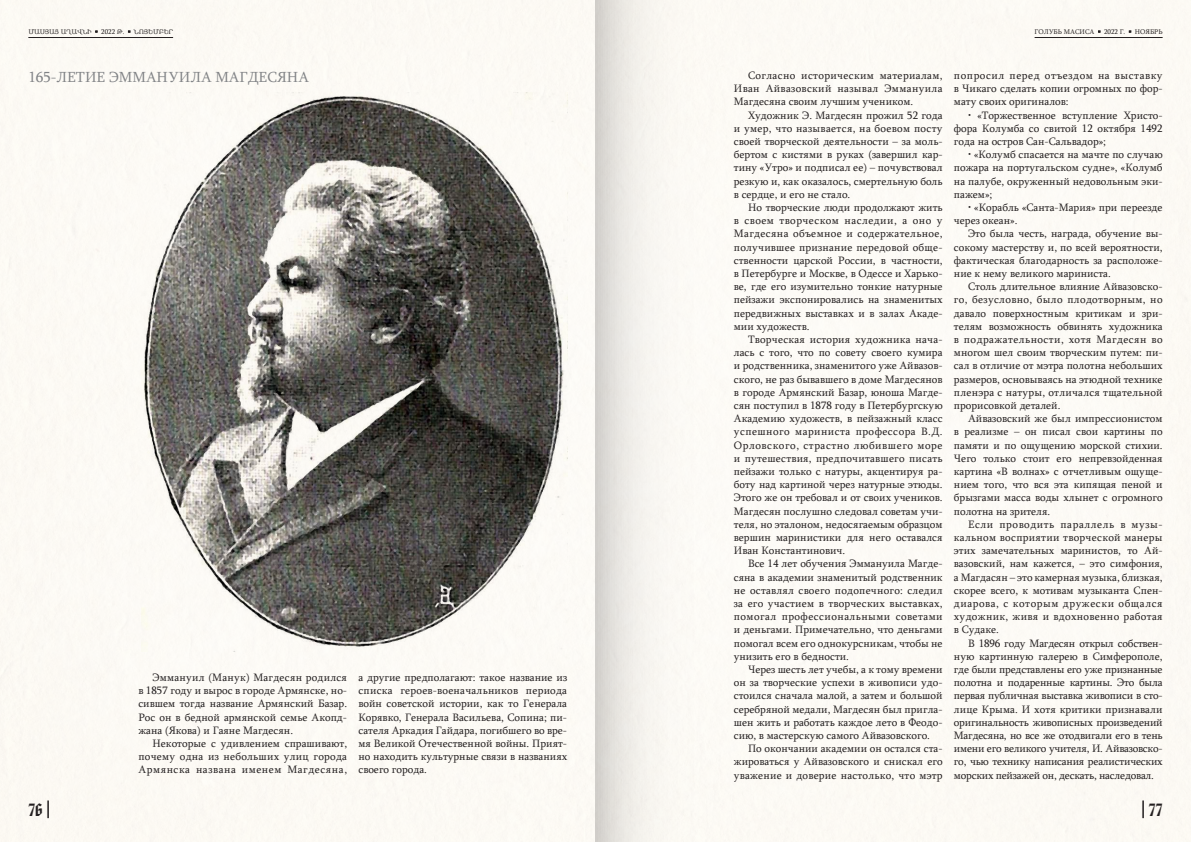
<style>
.page{position:relative;width:1191px;height:842px;background:#fff}
.page>*{position:absolute;margin:0;border:0;box-sizing:border-box;transform-origin:0 0}
.t1{font:22px "American Text BT";color:#231f20}
.t2{font:15px "Sylfaen";color:#808285}
.t3{font:11px/13.2px "Sylfaen";color:#231f20;text-align:justify}
.t4{font:7px "Sylfaen";color:#231f20}
.s1{font-size:6.1px}
.s2{font-size:17.6px}
</style>
<div class="page">
<hr style="left:28px;top:37px;width:145px;height:1px;background:#231f20">
<img style="left:141px;top:93px;width:426px;height:559px">
<svg style="left:595px;top:0;width:596px;height:842px;fill:#fcfaf5"></svg>
<p class="t4" style="left:28px;top:26px;width:146px">ՄԱՍՅԱՑ ԱՂԱՎՆԻ <span class="s1">▪</span> 2022 Թ. <span class="s1">▪</span> ՆՈՅԵՄԲԵՐ</p>
<p class="t4" style="left:1034px;top:26px;width:129px">ГОЛУБЬ МАСИСА <span class="s1">▪</span> 2022 Г. <span class="s1">▪</span> НОЯБРЬ</p>
<h2 class="t2" style="left:28px;top:67px;width:282px">165-ЛЕТИЕ ЭММАНУИЛА МАГДЕСЯНА</h2>
<p class="t3" style="left:138px;top:670px;width:210px;text-indent:14px">Эммануил (Манук) Магдесян родился в 1857 году и вырос в городе Армянске, но&shy;сившем тогда название Армянский Базар.<br>Рос он в бедной армянской семье Акопд&shy;жана (Якова) и Гаяне Магдесян.</p>
<p class="t3" style="left:138px;top:736px;width:210px;text-indent:14px">Некоторые с удивлением спрашивают, почему одна из небольших улиц города Армянска названа именем Магдесяна,</p>
<p class="t3" style="left:358px;top:670px;width:210px">а другие предполагают: такое название из списка героев-военачальников периода войн советской истории, как то Генерала Корявко, Генерала Васильева, Сопина; пи&shy;сателя Аркадия Гайдара, погибшего во вре&shy;мя Великой Отечественной войны. Прият&shy;но находить культурные связи в названиях своего города.</p>
<p class="t3" style="left:734px;top:68px;width:210px;text-indent:14px">Согласно историческим материалам, Иван Айвазовский называл Эммануила Магдесяна своим лучшим учеником.</p>
<p class="t3" style="left:734px;top:108px;width:210px;text-indent:14px">Художник Э. Магдесян прожил 52 года и умер, что называется, на боевом посту своей творческой деятельности – за моль&shy;бертом с кистями в руках (завершил кар&shy;тину «Утро» и подписал ее) – почувствовал резкую и, как оказалось, смертельную боль в сердце, и его не стало.</p>
<p class="t3" style="left:734px;top:200px;width:210px;text-indent:14px">Но творческие люди продолжают жить в своем творческом наследии, а оно у Магдесяна объемное и содержательное, получившее признание передовой обще&shy;ственности царской России, в частности, в Петербурге и Москве, в Одессе и Харько&shy;ве, где его изумительно тонкие натурные пейзажи экспонировались на знаменитых передвижных выставках и в залах Акаде&shy;мии художеств.</p>
<p class="t3" style="left:734px;top:332px;width:210px;text-indent:14px">Творческая история художника нача&shy;лась с того, что по совету своего кумира и родственника, знаменитого уже Айвазов&shy;ского, не раз бывавшего в доме Магдесянов в городе Армянский Базар, юноша Магде&shy;сян поступил в 1878 году в Петербургскую Академию художеств, в пейзажный класс успешного мариниста профессора В.Д.<br>Орловского, страстно любившего море и путешествия, предпочитавшего писать пейзажи только с натуры, акцентируя ра&shy;боту над картиной через натурные этюды.<br>Этого же он требовал и от своих учеников.<br>Магдесян послушно следовал советам учи&shy;теля, но эталоном, недосягаемым образцом вершин маринистики для него оставался Иван Константинович.</p>
<p class="t3" style="left:734px;top:557px;width:210px;text-indent:14px">Все 14 лет обучения Эммануила Магде&shy;сяна в академии знаменитый родственник не оставлял своего подопечного: следил за его участием в творческих выставках, помогал профессиональными советами и деньгами. Примечательно, что деньгами помогал всем его однокурсникам, чтобы не унизить его в бедности.</p>
<p class="t3" style="left:734px;top:662px;width:210px;text-indent:14px">Через шесть лет учебы, а к тому времени он за творческие успехи в живописи удо&shy;стоился сначала малой, а затем и большой серебряной медали, Магдесян был пригла&shy;шен жить и работать каждое лето в Феодо&shy;сию, в мастерскую самого Айвазовского.</p>
<p class="t3" style="left:734px;top:742px;width:210px;text-indent:14px">По окончании академии он остался ста&shy;жироваться у Айвазовского и снискал его уважение и доверие настолько, что мэтр</p>
<p class="t3" style="left:954px;top:68px;width:210px">попросил перед отъездом на выставку в Чикаго сделать копии огромных по фор&shy;мату своих оригиналов:</p>
<p class="t3" style="left:954px;top:108px;width:210px;text-indent:14px">• «Торжественное вступление Христо&shy;фора Колумба со свитой 12 октября 1492 года на остров Сан-Сальвадор»;</p>
<p class="t3" style="left:954px;top:148px;width:210px;text-indent:14px">• «Колумб спасается на мачте по случаю пожара на португальском судне», «Колумб на палубе, окруженный недовольным эки&shy;пажем»;</p>
<p class="t3" style="left:954px;top:200px;width:210px;text-indent:14px">• «Корабль «Санта-Мария» при переезде через океан».</p>
<p class="t3" style="left:954px;top:227px;width:210px;text-indent:14px">Это была честь, награда, обучение вы&shy;сокому мастерству и, по всей вероятности, фактическая благодарность за расположе&shy;ние к нему великого мариниста.</p>
<p class="t3" style="left:954px;top:280px;width:210px;text-indent:14px">Столь длительное влияние Айвазовско&shy;го, безусловно, было плодотворным, но давало поверхностным критикам и зри&shy;телям возможность обвинять художника в подражательности, хотя Магдесян во многом шел своим творческим путем: пи&shy;сал в отличие от мэтра полотна небольших размеров, основываясь на этюдной технике пленэра с натуры, отличался тщательной прорисовкой деталей.</p>
<p class="t3" style="left:954px;top:412px;width:210px;text-indent:14px">Айвазовский же был импрессионистом в реализме – он писал свои картины по памяти и по ощущению морской стихии.<br>Чего только стоит его непревзойденная картина «В волнах» с отчетливым ощуще&shy;нием того, что вся эта кипящая пеной и брызгами масса воды хлынет с огромного полотна на зрителя.</p>
<p class="t3" style="left:954px;top:517px;width:210px;text-indent:14px">Если проводить параллель в музы&shy;кальном восприятии творческой манеры этих замечательных маринистов, то Ай&shy;вазовский, нам кажется, – это симфония, а Магдасян – это камерная музыка, близкая, скорее всего, к мотивам музыканта Спен&shy;диарова, с которым дружески общался художник, живя и вдохновенно работая в Судаке.</p>
<p class="t3" style="left:954px;top:636px;width:210px;text-indent:14px">В 1896 году Магдесян открыл собствен&shy;ную картинную галерею в Симферополе, где были представлены его уже признанные полотна и подаренные картины. Это была первая публичная выставка живописи в сто&shy;лице Крыма. И хотя критики признавали оригинальность живописных произведений Магдесяна, но все же отодвигали его в тень имени его великого учителя, И. Айвазовско&shy;го, чью технику написания реалистических морских пейзажей он, дескать, наследовал.</p>
<h1 class="t1" style="left:28px;top:795px;width:27px">76<span class="s2">|</span></h1>
<h1 class="t1" style="left:1138px;top:795px;width:26px"><span class="s2">|</span>77</h1>
</div>
